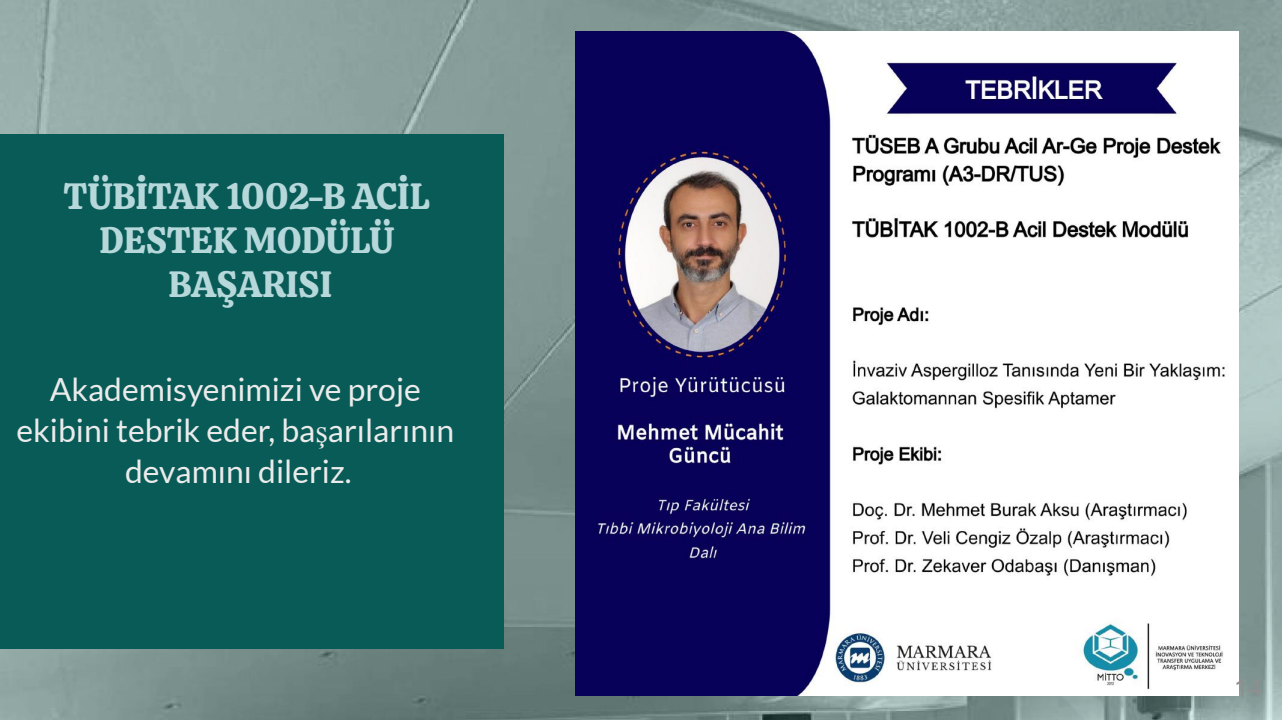
<style>
.page{position:relative;width:1282px;height:720px;background:#fff}
.page>*{position:absolute;margin:0;border:0;box-sizing:border-box;transform-origin:0 0}
.t1{font:36.38px/43.9px "Calistoga";color:#b7d8db;text-align:center}
.t2{font:31.88px/41.2px "Lato";color:#ebebeb;text-align:center}
.t3{font:26.25px "Arial";color:#8f8f8f}
.s1{font-family:"Times New Roman"}
</style>
<div class="page">
<img style="left:0;top:0;width:874px;height:720px">
<img style="left:682px;top:0;width:599px;height:163px">
<img style="left:874px;top:163px;width:407px;height:557px">
<div style="left:0;top:134px;width:503px;height:514px;background:#095b57"></div>
<img style="left:575px;top:32px;width:663px;height:663px">
<p class="t1" style="left:64px;top:174px;width:367px">TÜBİTAK 1002-B ACİL<br>DESTEK MODÜLÜ<br>BAŞARISI</p>
<p class="t2" style="left:16px;top:368px;width:439px">Akademisyenimizi ve proje ekibini tebrik eder, ba<span class="s1">ş</span>arılarının devamını dileriz.</p>
<p class="t3" style="left:1233px;top:673px;width:31px">14</p>
</div>
